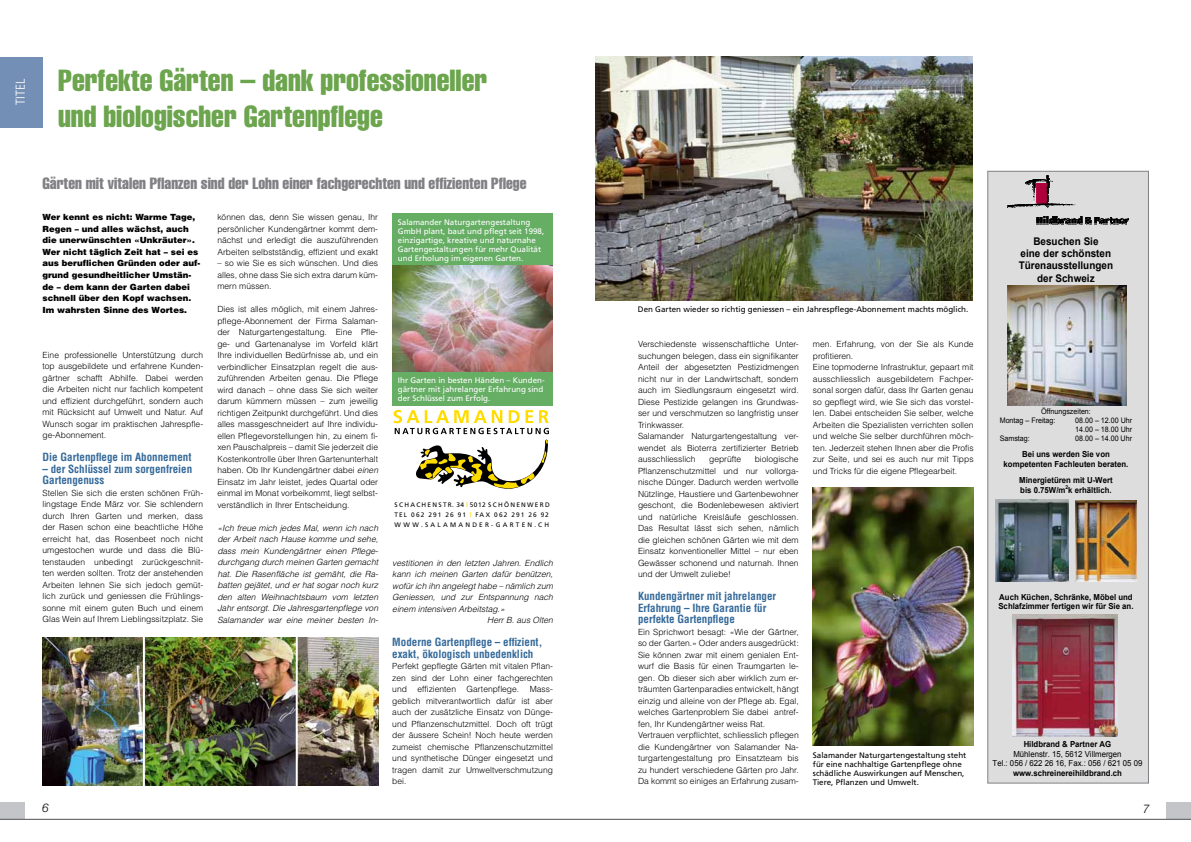
<style>
.page{position:relative;width:1191px;height:842px;background:#fff}
.page>*{position:absolute;margin:0;border:0;box-sizing:border-box;transform-origin:0 0}
.t1{font:extra-condensed 30px/36px "Helvetica";color:#6ca54e}
.t2{font:extra-condensed 16px "Helvetica";color:#818084}
.t3{font:300 12.9px "Frutiger";color:#fff;scale:.93 1}
.t4{font:italic 300 12px "Helvetica Neue";color:#000}
.t5{font:700 condensed 11px/11.5px "Helvetica";color:#356a9a}
.t6{font:700 10.6px/12.2px "Arial";color:#000;text-align:center;scale:.94 1}
.t7{font:300 8.5px/11.5px "Helvetica";color:#000;text-align:justify}
.t8{font:italic 300 8.5px/11.5px "Helvetica";color:#000;text-align:justify}
.t9{font:900 8.5px/11.5px "Helvetica";color:#000}
.t10{font:700 8.3px/9.5px "Arial";color:#000;scale:.94 1}
.t11{font:8.3px/9.6px "Arial";color:#000;text-align:center;scale:.94 1}
.t12{font:8px/9px "Frutiger";color:#fff}
.t13{font:8px/9px "Frutiger";color:#000}
.t14{font:7.6px/8.7px "Arial";color:#000;scale:.94 1}
.t15{font:6.5px/10px "Frutiger";letter-spacing:.195em;color:#000}
.t16{font:700 5.3px "Arial";color:#000;scale:.94 1}
.s1{font-style:italic}
.s2{font-weight:900;color:#ffdc00}
</style>
<div class="page">
<div style="left:1166px;top:802px;width:25px;height:17px;background:#c3c5c8"></div>
<div style="left:0;top:802px;width:25px;height:17px;background:#c3c5c8"></div>
<hr style="left:0;top:819px;width:1191px;height:1px;background:#504f53">
<div style="left:0;top:57px;width:43px;height:71px;background:#748fb6"></div>
<div style="left:987px;top:171px;width:161px;height:612px;background:#ddd"></div>
<svg style="left:1007px;top:176px;width:68px;height:32px"></svg>
<svg style="left:1037px;top:217px;width:91px;height:8px"></svg>
<img style="left:1007px;top:286px;width:119px;height:120px">
<img style="left:1012px;top:614px;width:105px;height:123px">
<img style="left:996px;top:499px;width:72px;height:82px">
<img style="left:1076px;top:500px;width:60px;height:82px">
<div style="left:987px;top:171px;width:161px;height:612px;border:1px solid #818084"></div>
<div style="left:392px;top:214px;width:161px;height:192px;background:#67ae65"></div>
<svg style="left:394px;top:410px;width:155px;height:79px"></svg>
<img style="left:595px;top:57px;width:378px;height:243px">
<img style="left:813px;top:488px;width:160px;height:257px">
<img style="left:392px;top:265px;width:161px;height:106px">
<img style="left:145px;top:638px;width:151px;height:147px">
<img style="left:298px;top:638px;width:80px;height:147px">
<img style="left:43px;top:638px;width:100px;height:147px">
<h3 class="t3" style="left:13px;top:105px;width:29px;rotate:-90deg">TITEL</h3>
<h1 class="t1" style="left:58px;top:62px;width:431px">Perfekte Gärten – dank professioneller und biologischer Gartenpflege</h1>
<h2 class="t2" style="left:43px;top:173px;width:485px">Gärten mit vitalen Pflanzen sind der Lohn einer fachgerechten und effizienten Pflege</h2>
<p class="t7" style="left:217px;top:211px;width:162px">können das, denn Sie wissen genau, Ihr persönlicher Kundengärtner kommt dem&shy;nächst und erledigt die auszuführenden Arbeiten selbstständig, effizient und exakt</p>
<p class="t7" style="left:217px;top:257px;width:162px">– so wie Sie es sich wünschen. Und dies alles, ohne dass Sie sich extra darum küm&shy;mern müssen.</p>
<p class="t7" style="left:217px;top:303px;width:162px">Dies ist alles möglich, mit einem Jahres&shy;pflege-Abonnement der Firma Salaman&shy;der Naturgartengestaltung. Eine Pfle&shy;ge- und Gartenanalyse im Vorfeld klärt Ihre individuellen Bedürfnisse ab, und ein verbindlicher Einsatzplan regelt die aus&shy;zuführenden Arbeiten genau. Die Pflege wird danach – ohne dass Sie sich weiter darum kümmern müssen – zum jeweilig richtigen Zeitpunkt durchgeführt. Und dies alles massgeschneidert auf Ihre individu&shy;ellen Pflegevorstellungen hin, zu einem fi&shy;xen Pauschalpreis – damit Sie jederzeit die Kostenkontrolle über Ihren Gartenunterhalt haben. Ob Ihr Kundengärtner dabei <span class="s1">einen </span>Einsatz im Jahr leistet, jedes Quartal oder einmal im Monat vorbeikommt, liegt selbst&shy;verständlich in Ihrer Entscheidung.</p>
<p class="t8" style="left:217px;top:522px;width:162px">«Ich freue mich jedes Mal, wenn ich nach der Arbeit nach Hause komme und sehe, dass mein Kundengärtner einen Pflege&shy;durchgang durch meinen Garten gemacht hat. Die Rasenfläche ist gemäht, die Ra&shy;batten gejätet, und er hat sogar noch kurz den alten Weihnachtsbaum vom letzten Jahr entsorgt. Die Jahresgartenpflege von Salamander war eine meiner besten In-</p>
<p class="t9" style="left:43px;top:211px;width:159px">Wer kennt es nicht: Warme Tage,<br>Regen – und alles wächst, auch die unerwünschten «Unkräuter».<br>Wer nicht täglich Zeit hat – sei es aus beruflichen Gründen oder auf&shy;grund gesundheitlicher Umstän&shy;de – dem kann der Garten dabei schnell über den Kopf wachsen.<br>Im wahrsten Sinne des Wortes.</p>
<p class="t12" style="left:398px;top:218px;width:148px">Salamander Naturgartengestaltung GmbH plant, baut und pflegt seit 1998, einzigartige, kreative und naturnahe Gartengestaltungen für mehr Qualität und Erholung im eigenen Garten.</p>
<p class="t7" style="left:43px;top:349px;width:162px">Eine professionelle Unterstützung durch top ausgebildete und erfahrene Kunden&shy;gärtner schafft Abhilfe. Dabei werden die Arbeiten nicht nur fachlich kompetent und effizient durchgeführt, sondern auch mit Rücksicht auf Umwelt und Natur. Auf Wunsch sogar im praktischen Jahrespfle&shy;ge-Abonnement.</p>
<p class="t5" style="left:43px;top:451px;width:150px">Die Gartenpflege im Abonnement</p>
<p class="t5" style="left:43px;top:463px;width:151px">– der Schlüssel zum sorgenfreien<br>Gartengenuss</p>
<p class="t7" style="left:43px;top:487px;width:162px">Stellen Sie sich die ersten schönen Früh&shy;lingstage Ende März vor. Sie schlendern durch Ihren Garten und merken, dass der Rasen schon eine beachtliche Höhe erreicht hat, das Rosenbeet noch nicht umgestochen wurde und dass die Blü&shy;tenstauden unbedingt zurückgeschnit&shy;ten werden sollten. Trotz der anstehenden Arbeiten lehnen Sie sich jedoch gemüt&shy;lich zurück und geniessen die Frühlings&shy;sonne mit einem guten Buch und einem Glas Wein auf Ihrem Lieblingssitzplatz. Sie</p>
<p class="t12" style="left:398px;top:376px;width:148px">Ihr Garten in besten Händen – Kunden&shy;gärtner mit jahrelanger Erfahrung sind der Schlüssel zum Erfolg.</p>
<p class="t15" style="left:394px;top:500px;width:157px">SCHACHENSTR. 34 <span class="s2">|</span>5012 SCHÖNENWERD<br>TEL 062 291 26 91 <span class="s2">|</span> FAX 062 291 26 92<br>WWW.SALAMANDER-GARTEN.CH</p>
<p class="t8" style="left:392px;top:557px;width:162px">vestitionen in den letzten Jahren. Endlich</p>
<p class="t8" style="left:392px;top:568px;width:162px">kann ich meinen Garten dafür benützen,</p>
<p class="t8" style="left:392px;top:580px;width:162px">wofür ich ihn angelegt habe – nämlich zum</p>
<p class="t8" style="left:392px;top:591px;width:162px">Geniessen, und zur Entspannung nach</p>
<p class="t8" style="left:392px;top:603px;width:114px">einem intensiven Arbeitstag.»</p>
<p class="t8" style="left:487px;top:614px;width:67px">Herr B. aus Olten</p>
<p class="t5" style="left:392px;top:637px;width:152px">Moderne Gartenpflege – effizient, exakt, ökologisch unbedenklich</p>
<p class="t7" style="left:392px;top:660px;width:162px">Perfekt gepflegte Gärten mit vitalen Pflan&shy;zen sind der Lohn einer fachgerechten und effizienten Gartenpflege. Mass&shy;geblich mitverantwortlich dafür ist aber auch der zusätzliche Einsatz von Dünge&shy;und Pflanzenschutzmittel. Doch oft trügt der äussere Schein! Noch heute werden zumeist chemische Pflanzenschutzmittel und synthetische Dünger eingesetzt und tragen damit zur Umweltverschmutzung bei.</p>
<p class="t13" style="left:638px;top:305px;width:332px">Den Garten wieder so richtig geniessen – ein Jahrespflege-Abonnement machts möglich.</p>
<p class="t7" style="left:638px;top:338px;width:162px;text-align:left">Verschiedenste wissenschaftliche Unter&shy;suchungen belegen, dass ein signifikanter Anteil der abgesetzten Pestizidmengen nicht nur in der Landwirtschaft, sondern auch im Siedlungsraum eingesetzt wird.<br>Diese Pestizide gelangen ins Grundwas&shy;ser und verschmutzen so langfristig unser Trinkwasser.<br>Salamander Naturgartengestaltung ver&shy;wendet als Bioterra zertifizierter Betrieb ausschliesslich</p>
<p class="t7" style="left:709px;top:453px;width:34px">geprüfte</p>
<p class="t7" style="left:638px;top:453px;width:162px;text-indent:117px">biologische Pflanzenschutzmittel und nur vollorga&shy;nische Dünger. Dadurch werden wertvolle Nützlinge, Haustiere und Gartenbewohner geschont, die Bodenlebewesen aktiviert und natürliche Kreisläufe geschlossen.<br>Das Resultat lässt sich sehen, nämlich die gleichen schönen Gärten wie mit dem Einsatz konventioneller Mittel – nur eben Gewässer schonend und naturnah. Ihnen und der Umwelt zuliebe!</p>
<p class="t5" style="left:638px;top:591px;width:140px">Kundengärtner mit jahrelanger<br>Erfahrung – Ihre Garantie für perfekte Gartenpflege</p>
<p class="t7" style="left:638px;top:626px;width:162px;text-align:left">Ein Sprichwort besagt: «Wie der Gärtner, so der Garten.» Oder anders ausgedrückt:<br>Sie können zwar mit einem genialen Ent&shy;wurf die Basis für einen Traumgarten le&shy;gen. Ob dieser sich aber wirklich zum er&shy;träumten Gartenparadies entwickelt, hängt einzig und alleine von der Pflege ab. Egal, welches Gartenproblem Sie dabei antref&shy;fen, Ihr Kundengärtner weiss Rat.<br>Vertrauen verpflichtet, schliesslich pflegen die Kundengärtner von Salamander Na&shy;turgartengestaltung pro Einsatzteam bis zu hundert verschiedene Gärten pro Jahr.<br>Da kommt so einiges an Erfahrung zusam-</p>
<p class="t7" style="left:813px;top:338px;width:162px;text-align:left">men. Erfahrung, von der Sie als Kunde profitieren.<br>Eine topmoderne Infrastruktur, gepaart mit ausschliesslich ausgebildetem Fachper&shy;sonal sorgen dafür, dass Ihr Garten genau so gepflegt wird, wie Sie sich das vorstel&shy;len. Dabei entscheiden Sie selber, welche Arbeiten die Spezialisten verrichten sollen und welche Sie selber durchführen möch&shy;ten. Jederzeit stehen Ihnen aber die Profis zur Seite, und sei es auch nur mit Tipps und Tricks für die eigene Pflegearbeit.</p>
<p class="t13" style="left:813px;top:751px;width:155px">Salamander Naturgartengestaltung steht für eine nachhaltige Gartenpflege ohne schädliche Auswirkungen auf Menschen, Tiere, Pflanzen und Umwelt.</p>
<p class="t6" style="left:1018px;top:236px;width:102px">Besuchen Sie<br>eine der schönsten<br>Türenausstellungen der Schweiz</p>
<p class="t14" style="left:999px;top:407px;width:98px;text-indent:41px">Öffnungszeiten:<br>Montag – Freitag:</p>
<p class="t14" style="left:1075px;top:416px;width:62px">08.00 – 12.00 Uhr<br>14.00 – 18.00 Uhr</p>
<p class="t14" style="left:999px;top:434px;width:33px">Samstag:</p>
<p class="t14" style="left:1075px;top:434px;width:62px">08.00 – 14.00 Uhr</p>
<p class="t10" style="left:1003px;top:450px;width:134px;text-align:center">Bei uns werden Sie von kompetenten Fachleuten beraten.</p>
<p class="t10" style="left:1019px;top:476px;width:101px">Minergietüren mit U-Wert bis 0.75W/m k erhältlich.</p>
<p class="t16" style="left:1065px;top:483px;width:4px">2</p>
<p class="t10" style="left:998px;top:592px;width:145px">Auch Küchen, Schränke, Möbel und<br>Schlafzimmer fertigen wir für Sie an.</p>
<p class="t10" style="left:1023px;top:740px;width:95px">Hildbrand &amp; Partner AG</p>
<p class="t11" style="left:992px;top:749px;width:161px">Mühlenstr. 15, 5612 Villmergen<br>Tel.: 056 / 622 26 16, Fax.: 056 / 621 05 09</p>
<p class="t10" style="left:1013px;top:769px;width:117px">www.schreinereihildbrand.ch</p>
<h3 class="t4" style="left:42px;top:801px;width:8px">6</h3>
<h3 class="t4" style="left:1142px;top:801px;width:8px">7</h3>
</div>
